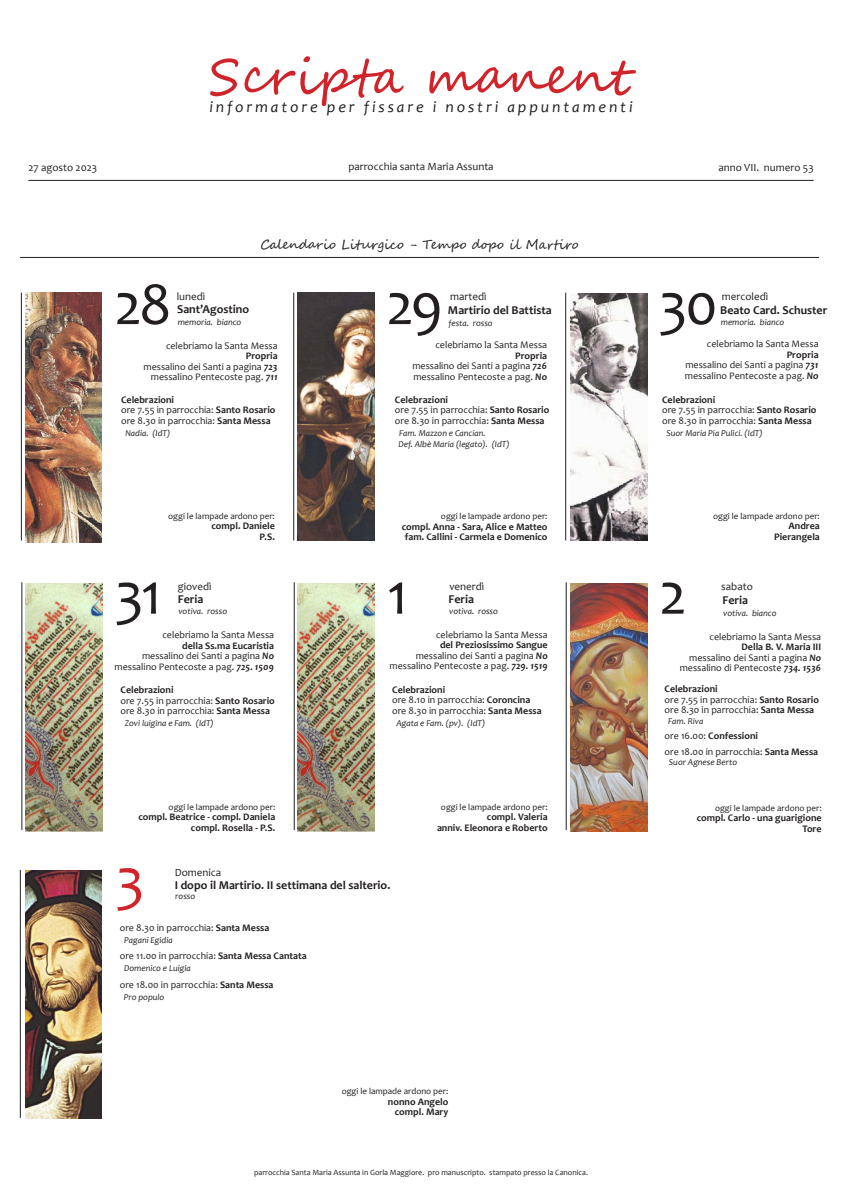
<style>
.page{position:relative;width:842px;height:1191px;background:#fff}
.page>*{position:absolute;margin:0;border:0;box-sizing:border-box;transform-origin:0 0}
.t1{font:60px "Candara";letter-spacing:-.05em;color:#231f20}
.t2{font:60px "Candara";color:#d1232a}
.t3{font:50px "Segoe Script";letter-spacing:.01em;color:#d1232a}
.t4{font:italic 16px "Candara";letter-spacing:.18em;color:#231f20}
.t5{font:13px "Segoe Script";color:#231f20}
.t6{font:700 12px "Candara";color:#231f20}
.t7{font:11px "Candara";color:#231f20}
.t8{font:10px "Candara";color:#231f20}
.t9{font:700 10px "Candara";color:#231f20}
.t10{font:italic 9px "Candara";color:#231f20}
.t11{font:9px "Candara";color:#231f20}
.t12{font:8px "Candara";color:#231f20}
.s1{font-weight:700;font-style:italic}
.s2{font-weight:700}
.s3{font-weight:400}
</style>
<div class="page">
<hr style="left:28px;top:180px;width:786px;height:1px;background:#231f20">
<hr style="left:20px;top:257px;width:799px;height:1px;background:#231f20">
<hr style="left:20px;top:870px;width:1px;height:247px;background:#231f20">
<hr style="left:21px;top:293px;width:1px;height:247px;background:#231f20">
<hr style="left:565px;top:293px;width:1px;height:247px;background:#231f20">
<hr style="left:293px;top:293px;width:1px;height:247px;background:#231f20">
<hr style="left:22px;top:582px;width:1px;height:248px;background:#231f20">
<hr style="left:566px;top:582px;width:1px;height:248px;background:#231f20">
<hr style="left:294px;top:582px;width:1px;height:248px;background:#231f20">
<img style="left:570px;top:584px;width:77px;height:247px">
<img style="left:25px;top:870px;width:77px;height:248px">
<img style="left:298px;top:583px;width:76px;height:249px">
<img style="left:298px;top:292px;width:76px;height:248px">
<img style="left:570px;top:293px;width:78px;height:247px">
<img style="left:26px;top:583px;width:76px;height:249px">
<img style="left:25px;top:292px;width:76px;height:250px">
<p class="t3" style="left:209px;top:36px;width:421px">Scripta manent</p>
<p class="t4" style="left:209px;top:97px;width:425px">informatore per fissare i nostri appuntamenti</p>
<p class="t7" style="left:348px;top:160px;width:147px">parrocchia santa Maria Assunta</p>
<p class="t7" style="left:28px;top:160px;width:70px">27 agosto 2023</p>
<p class="t7" style="left:718px;top:160px;width:97px">anno VII. numero 53</p>
<p class="t5" style="left:260px;top:233px;width:320px">Calendario Liturgico - Tempo dopo il Martiro</p>
<p class="t1" style="left:114px;top:267px;width:59px">28</p>
<p class="t7" style="left:177px;top:289px;width:30px">lunedì</p>
<p class="t6" style="left:177px;top:302px;width:73px">Sant’Agostino</p>
<p class="t10" style="left:178px;top:316px;width:65px">memoria. bianco</p>
<p class="t8" style="left:166px;top:339px;width:113px">celebriamo la Santa Messa</p>
<p class="t9" style="left:246px;top:350px;width:33px">Propria</p>
<p class="t8" style="left:144px;top:360px;width:136px">messalino dei Santi a pagina <span class="s1">723</span></p>
<p class="t8" style="left:151px;top:371px;width:128px">messalino Pentecoste pag. <span class="s1">711</span></p>
<p class="t9" style="left:121px;top:393px;width:55px">Celebrazioni</p>
<p class="t8" style="left:121px;top:404px;width:156px">ore 7.55 in parrocchia: <span class="s2">Santo Rosario</span></p>
<p class="t8" style="left:121px;top:414px;width:151px">ore 8.30 in parrocchia: <span class="s2">Santa Messa</span></p>
<p class="t10" style="left:125px;top:427px;width:46px">Nadia. (IdT)</p>
<p class="t11" style="left:168px;top:510px;width:108px">oggi le lampade ardono per:</p>
<p class="t9" style="left:211px;top:520px;width:65px">compl. Daniele</p>
<p class="t9" style="left:260px;top:530px;width:17px">P.S.</p>
<p class="t7" style="left:450px;top:290px;width:38px">martedì</p>
<p class="t7" style="left:722px;top:289px;width:48px">mercoledì</p>
<p class="t1" style="left:386px;top:267px;width:58px">29</p>
<p class="t1" style="left:658px;top:267px;width:61px">30</p>
<p class="t6" style="left:448px;top:303px;width:105px">Martirio del Battista</p>
<p class="t10" style="left:448px;top:317px;width:46px">festa. rosso</p>
<p class="t8" style="left:435px;top:338px;width:113px">celebriamo la Santa Messa</p>
<p class="t9" style="left:515px;top:349px;width:33px">Propria</p>
<p class="t8" style="left:412px;top:359px;width:136px">messalino dei Santi a pagina <span class="s1">726</span></p>
<p class="t8" style="left:413px;top:370px;width:135px">messalino Pentecoste a pag. <span class="s1">No</span></p>
<p class="t6" style="left:720px;top:303px;width:109px">Beato Card. Schuster</p>
<p class="t10" style="left:721px;top:317px;width:65px">memoria. bianco</p>
<p class="t8" style="left:707px;top:338px;width:113px">celebriamo la Santa Messa</p>
<p class="t9" style="left:787px;top:348px;width:33px">Propria</p>
<p class="t8" style="left:685px;top:359px;width:135px">messalino dei Santi a pagina <span class="s1">731</span></p>
<p class="t8" style="left:685px;top:369px;width:135px">messalino Pentecoste a pag. <span class="s1">No</span></p>
<p class="t9" style="left:395px;top:393px;width:55px">Celebrazioni</p>
<p class="t8" style="left:395px;top:404px;width:156px">ore 7.55 in parrocchia: <span class="s2">Santo Rosario</span></p>
<p class="t8" style="left:395px;top:414px;width:151px">ore 8.30 in parrocchia: <span class="s2">Santa Messa</span></p>
<p class="t10" style="left:399px;top:427px;width:88px">Fam. Mazzon e Cancian.</p>
<p class="t10" style="left:399px;top:438px;width:113px">Def. Albè Maria (legato). (IdT)</p>
<p class="t11" style="left:441px;top:510px;width:108px">oggi le lampade ardono per:</p>
<p class="t9" style="left:402px;top:520px;width:147px">compl. Anna - Sara, Alice e Matteo</p>
<p class="t9" style="left:405px;top:531px;width:144px">fam. Callini - Carmela e Domenico</p>
<p class="t9" style="left:662px;top:393px;width:55px">Celebrazioni</p>
<p class="t8" style="left:662px;top:404px;width:156px">ore 7.55 in parrocchia: <span class="s2">Santo Rosario</span></p>
<p class="t8" style="left:662px;top:414px;width:151px">ore 8.30 in parrocchia: <span class="s2">Santa Messa</span></p>
<p class="t10" style="left:666px;top:427px;width:98px">Suor Maria Pia Pulici. (IdT)</p>
<p class="t11" style="left:713px;top:510px;width:108px">oggi le lampade ardono per:</p>
<p class="t9" style="left:789px;top:520px;width:33px">Andrea</p>
<p class="t9" style="left:774px;top:530px;width:47px">Pierangela</p>
<p class="t1" style="left:115px;top:556px;width:49px">31</p>
<p class="t1" style="left:659px;top:556px;width:29px">2</p>
<p class="t7" style="left:721px;top:579px;width:33px">sabato</p>
<p class="t7" style="left:178px;top:579px;width:35px">giovedì</p>
<p class="t1" style="left:387px;top:556px;width:22px">1</p>
<p class="t7" style="left:449px;top:579px;width:36px">venerdì</p>
<p class="t6" style="left:449px;top:591px;width:27px">Feria</p>
<p class="t10" style="left:449px;top:605px;width:50px">votiva. rosso</p>
<p class="t8" style="left:436px;top:628px;width:113px">celebriamo la Santa Messa</p>
<p class="t9" style="left:440px;top:639px;width:109px">del Preziosissimo Sangue</p>
<p class="t8" style="left:416px;top:649px;width:134px">messalino dei Santi a pagina <span class="s1">No</span></p>
<p class="t8" style="left:390px;top:660px;width:160px">messalino Pentecoste a pag. <span class="s1">729. 1519</span></p>
<p class="t6" style="left:178px;top:591px;width:27px">Feria</p>
<p class="t10" style="left:178px;top:606px;width:50px">votiva. rosso</p>
<p class="t8" style="left:162px;top:628px;width:113px">celebriamo la Santa Messa</p>
<p class="t9" style="left:182px;top:639px;width:93px">della Ss.ma Eucaristia</p>
<p class="t8" style="left:142px;top:649px;width:134px">messalino dei Santi a pagina <span class="s1">No</span></p>
<p class="t8" style="left:115px;top:660px;width:161px">messalino Pentecoste a pag. <span class="s1">725. 1509</span></p>
<p class="t6" style="left:722px;top:592px;width:27px">Feria</p>
<p class="t10" style="left:723px;top:607px;width:55px">votiva. bianco</p>
<p class="t8" style="left:709px;top:630px;width:113px">celebriamo la Santa Messa</p>
<p class="t9" style="left:741px;top:640px;width:81px">Della B. V. Maria III</p>
<p class="t8" style="left:689px;top:651px;width:134px">messalino dei Santi a pagina <span class="s1">No</span></p>
<p class="t8" style="left:680px;top:661px;width:143px">messalino di Pentecoste <span class="s1">734. 1536</span></p>
<p class="t9" style="left:120px;top:684px;width:55px">Celebrazioni</p>
<p class="t8" style="left:120px;top:694px;width:156px">ore 7.55 in parrocchia: <span class="s2">Santo Rosario</span></p>
<p class="t8" style="left:120px;top:705px;width:151px">ore 8.30 in parrocchia: <span class="s2">Santa Messa</span></p>
<p class="t10" style="left:125px;top:718px;width:90px">Zovi luigina e Fam. (IdT)</p>
<p class="t11" style="left:169px;top:801px;width:108px">oggi le lampade ardono per:</p>
<p class="t9" style="left:138px;top:810px;width:138px">compl. Beatrice - compl. Daniela</p>
<p class="t9" style="left:191px;top:821px;width:86px">compl. Rosella - P.S.</p>
<p class="t9" style="left:392px;top:683px;width:55px">Celebrazioni</p>
<p class="t8" style="left:392px;top:693px;width:140px">ore 8.10 in parrocchia: <span class="s2">Coroncina</span></p>
<p class="t8" style="left:392px;top:704px;width:151px">ore 8.30 in parrocchia: <span class="s2">Santa Messa</span></p>
<p class="t10" style="left:396px;top:717px;width:90px">Agata e Fam. (pv). (IdT)</p>
<p class="t11" style="left:441px;top:801px;width:108px">oggi le lampade ardono per:</p>
<p class="t9" style="left:487px;top:810px;width:62px">compl. Valeria</p>
<p class="t9" style="left:437px;top:821px;width:112px">anniv. Eleonora e Roberto</p>
<p class="t2" style="left:116px;top:842px;width:31px">3</p>
<p class="t7" style="left:175px;top:865px;width:48px">Domenica</p>
<p class="t6" style="left:175px;top:877px;width:217px">I dopo il Martirio. II settimana del salterio.</p>
<p class="t10" style="left:175px;top:890px;width:21px">rosso</p>
<p class="t8" style="left:120px;top:921px;width:151px">ore 8.30 in parrocchia: <span class="s2">Santa Messa</span></p>
<p class="t10" style="left:124px;top:934px;width:50px">Pagani Egidia</p>
<p class="t8" style="left:120px;top:949px;width:188px">ore 11.00 in parrocchia: <span class="s2">Santa Messa Cantata</span></p>
<p class="t10" style="left:124px;top:962px;width:68px">Domenico e Luigia</p>
<p class="t8" style="left:120px;top:978px;width:155px">ore 18.00 in parrocchia: <span class="s2">Santa Messa</span></p>
<p class="t10" style="left:124px;top:991px;width:42px">Pro populo</p>
<p class="t11" style="left:342px;top:1085px;width:108px">oggi le lampade ardono per:</p>
<p class="t9" style="left:388px;top:1095px;width:62px">nonno Angelo</p>
<p class="t9" style="left:395px;top:1105px;width:55px">compl. Mary</p>
<p class="t12" style="left:254px;top:1167px;width:335px">parrocchia Santa Maria Assunta in Gorla Maggiore. pro manuscripto. stampato presso la Canonica.</p>
<p class="t9" style="left:665px;top:682px;width:55px">Celebrazioni</p>
<p class="t8" style="left:665px;top:693px;width:156px">ore 7.55 in parrocchia: <span class="s2">Santo Rosario</span></p>
<p class="t8" style="left:665px;top:704px;width:151px">ore 8.30 in parrocchia: <span class="s2">Santa Messa</span></p>
<p class="t10" style="left:668px;top:715px;width:37px">Fam. Riva</p>
<p class="t9" style="left:665px;top:729px;width:95px"><span class="s3">ore 16.00:</span> Confessioni</p>
<p class="t8" style="left:665px;top:745px;width:155px">ore 18.00 in parrocchia: <span class="s2">Santa Messa</span></p>
<p class="t10" style="left:669px;top:756px;width:70px">Suor Agnese Berto</p>
<p class="t11" style="left:715px;top:802px;width:108px">oggi le lampade ardono per:</p>
<p class="t9" style="left:697px;top:811px;width:126px">compl. Carlo - una guarigione</p>
<p class="t9" style="left:802px;top:822px;width:21px">Tore</p>
</div>
